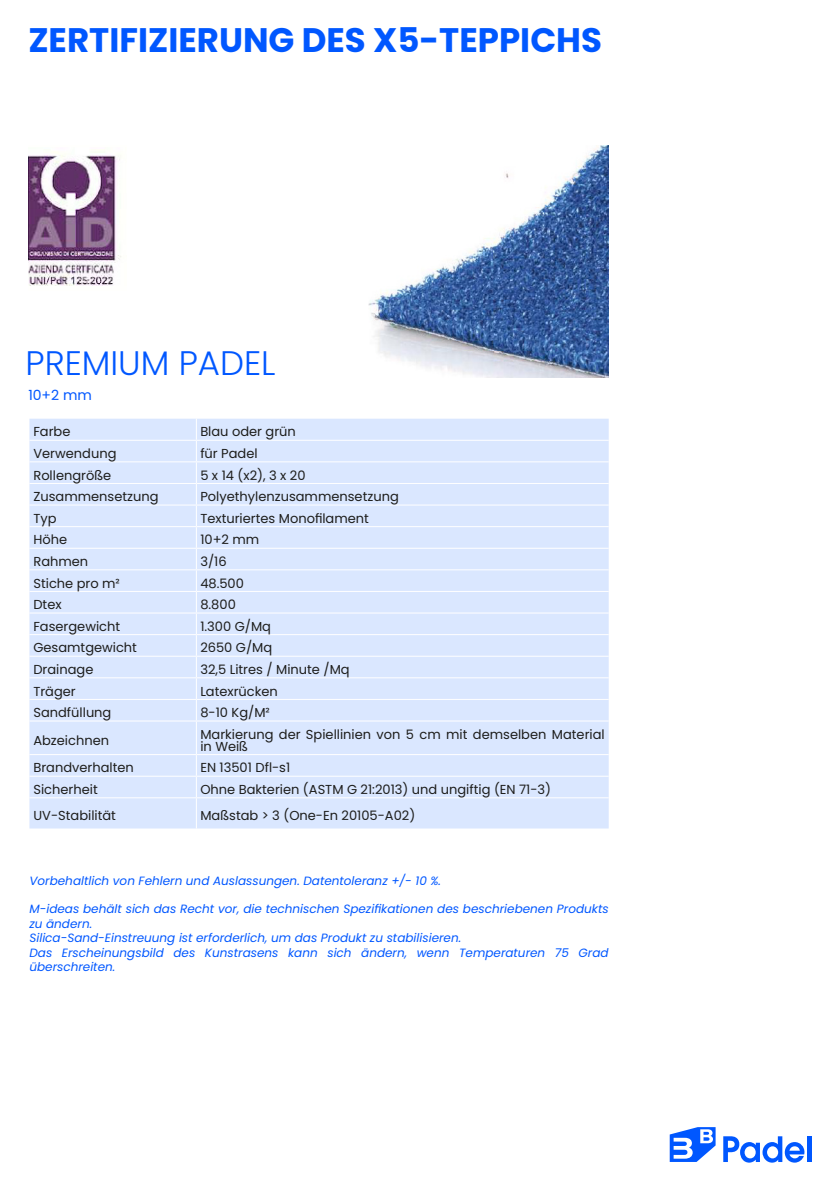
<style>
.page{position:relative;width:840px;height:1191px;background:#fff}
.page>*{position:absolute;margin:0;border:0;box-sizing:border-box;transform-origin:0 0}
.t1{font:700 34px "Poppins";color:#0057ff}
.t2{font:300 34px "Poppins";color:#0057ff}
.t3{font:14px "Poppins";color:#0057ff}
.t4{font:13px/12px "Poppins";color:#1d1d1b}
.t5{font:italic 12px/14.4px "Poppins";color:#0057ff}
</style>
<div class="page">
<svg style="left:723px;top:1136px;width:81px;height:26px"></svg>
<div style="left:806px;top:1136px;width:5px;height:26px;background:#0057ff"></div>
<svg style="left:669px;top:1127px;width:46px;height:35px"></svg>
<img style="left:28px;top:151px;width:93px;height:135px">
<img style="left:369px;top:145px;width:239px;height:232px">
<div style="left:29px;top:419px;width:579px;height:409px;background:#dae7ff"></div>
<hr style="left:29px;top:440px;width:167px;height:1px;background:#fff">
<hr style="left:196px;top:440px;width:412px;height:1px;background:#fff">
<hr style="left:29px;top:461px;width:167px;height:1px;background:#fff">
<hr style="left:196px;top:461px;width:412px;height:1px;background:#fff">
<hr style="left:29px;top:483px;width:167px;height:1px;background:#fff">
<hr style="left:196px;top:483px;width:412px;height:1px;background:#fff">
<hr style="left:29px;top:504px;width:167px;height:1px;background:#fff">
<hr style="left:196px;top:504px;width:412px;height:1px;background:#fff">
<hr style="left:29px;top:526px;width:167px;height:1px;background:#fff">
<hr style="left:196px;top:526px;width:412px;height:1px;background:#fff">
<hr style="left:29px;top:548px;width:167px;height:1px;background:#fff">
<hr style="left:196px;top:548px;width:412px;height:1px;background:#fff">
<hr style="left:29px;top:569px;width:167px;height:1px;background:#fff">
<hr style="left:196px;top:569px;width:412px;height:1px;background:#fff">
<hr style="left:29px;top:591px;width:167px;height:1px;background:#fff">
<hr style="left:196px;top:591px;width:412px;height:1px;background:#fff">
<hr style="left:29px;top:612px;width:167px;height:1px;background:#fff">
<hr style="left:196px;top:612px;width:412px;height:1px;background:#fff">
<hr style="left:29px;top:634px;width:167px;height:1px;background:#fff">
<hr style="left:196px;top:634px;width:412px;height:1px;background:#fff">
<hr style="left:29px;top:655px;width:167px;height:1px;background:#fff">
<hr style="left:196px;top:655px;width:412px;height:1px;background:#fff">
<hr style="left:29px;top:677px;width:167px;height:1px;background:#fff">
<hr style="left:196px;top:677px;width:412px;height:1px;background:#fff">
<hr style="left:29px;top:699px;width:167px;height:1px;background:#fff">
<hr style="left:196px;top:699px;width:412px;height:1px;background:#fff">
<svg style="left:196px;top:419px;width:1px;height:301px"></svg>
<hr style="left:29px;top:720px;width:167px;height:1px;background:#fff">
<hr style="left:196px;top:720px;width:412px;height:1px;background:#fff">
<hr style="left:196px;top:721px;width:1px;height:33px;background:#fff">
<hr style="left:29px;top:754px;width:167px;height:1px;background:#fff">
<hr style="left:196px;top:754px;width:412px;height:1px;background:#fff">
<hr style="left:29px;top:775px;width:167px;height:1px;background:#fff">
<hr style="left:196px;top:775px;width:412px;height:1px;background:#fff">
<svg style="left:196px;top:755px;width:1px;height:42px"></svg>
<hr style="left:29px;top:797px;width:167px;height:1px;background:#fff">
<hr style="left:196px;top:797px;width:412px;height:1px;background:#fff">
<hr style="left:196px;top:798px;width:1px;height:30px;background:#fff">
<h1 class="t1" style="left:28px;top:21px;width:575px">ZERTIFIZIERUNG DES X5-TEPPICHS</h1>
<h1 class="t2" style="left:26px;top:344px;width:251px">PREMIUM PADEL</h1>
<p class="t3" style="left:28px;top:387px;width:65px">10+2 mm</p>
<p class="t4" style="left:33px;top:426px;width:39px">Farbe</p>
<p class="t4" style="left:200px;top:426px;width:97px">Blau oder grün</p>
<p class="t4" style="left:33px;top:447px;width:84px">Verwendung</p>
<p class="t4" style="left:200px;top:447px;width:59px">für Padel</p>
<p class="t4" style="left:33px;top:469px;width:79px">Rollengröße</p>
<p class="t4" style="left:200px;top:469px;width:107px">5 x 14 (x2), 3 x 20</p>
<p class="t4" style="left:33px;top:490px;width:127px">Zusammensetzung</p>
<p class="t4" style="left:200px;top:490px;width:200px">Polyethylenzusammensetzung</p>
<p class="t4" style="left:33px;top:512px;width:25px">Typ</p>
<p class="t4" style="left:200px;top:512px;width:170px">Texturiertes Monofilament</p>
<p class="t4" style="left:33px;top:534px;width:35px">Höhe</p>
<p class="t4" style="left:200px;top:534px;width:60px">10+2 mm</p>
<p class="t4" style="left:33px;top:555px;width:56px">Rahmen</p>
<p class="t4" style="left:200px;top:555px;width:28px">3/16</p>
<p class="t4" style="left:33px;top:577px;width:88px">Stiche pro m²</p>
<p class="t4" style="left:200px;top:577px;width:45px">48.500</p>
<p class="t4" style="left:33px;top:598px;width:30px">Dtex</p>
<p class="t4" style="left:200px;top:598px;width:37px">8.800</p>
<p class="t4" style="left:33px;top:620px;width:88px">Fasergewicht</p>
<p class="t4" style="left:200px;top:620px;width:72px">1.300 G/Mq</p>
<p class="t4" style="left:33px;top:642px;width:105px">Gesamtgewicht</p>
<p class="t4" style="left:200px;top:642px;width:73px">2650 G/Mq</p>
<p class="t4" style="left:33px;top:663px;width:61px">Drainage</p>
<p class="t4" style="left:200px;top:663px;width:151px">32,5 Litres / Minute /Mq</p>
<p class="t4" style="left:33px;top:685px;width:44px">Träger</p>
<p class="t4" style="left:200px;top:685px;width:79px">Latexrücken</p>
<p class="t4" style="left:33px;top:706px;width:79px">Sandfüllung</p>
<p class="t4" style="left:200px;top:706px;width:71px">8-10 Kg/M²</p>
<p class="t4" style="left:33px;top:734px;width:77px">Abzeichnen</p>
<p class="t4" style="left:200px;top:728px;width:405px">Markierung der Spiellinien von 5 cm mit demselben Material in Weiß</p>
<p class="t4" style="left:33px;top:762px;width:102px">Brandverhalten</p>
<p class="t4" style="left:200px;top:762px;width:91px">EN 13501 Dfl-s1</p>
<p class="t4" style="left:33px;top:783px;width:66px">Sicherheit</p>
<p class="t4" style="left:200px;top:783px;width:352px">Ohne Bakterien (ASTM G 21:2013) und ungiftig (EN 71-3)</p>
<p class="t4" style="left:33px;top:809px;width:84px">UV-Stabilität</p>
<p class="t4" style="left:200px;top:809px;width:216px">Maßstab &gt; 3 (One-En 20105-A02)</p>
<p class="t5" style="left:29px;top:873px;width:413px">Vorbehaltlich von Fehlern und Auslassungen. Datentoleranz +/- 10 %.</p>
<p class="t5" style="left:29px;top:902px;width:580px">M-ideas behält sich das Recht vor, die technischen Spezifikationen des beschriebenen Produkts zu ändern.<br>Silica-Sand-Einstreuung ist erforderlich, um das Produkt zu stabilisieren.<br>Das Erscheinungsbild des Kunstrasens kann sich ändern, wenn Temperaturen 75 Grad überschreiten.</p>
</div>
